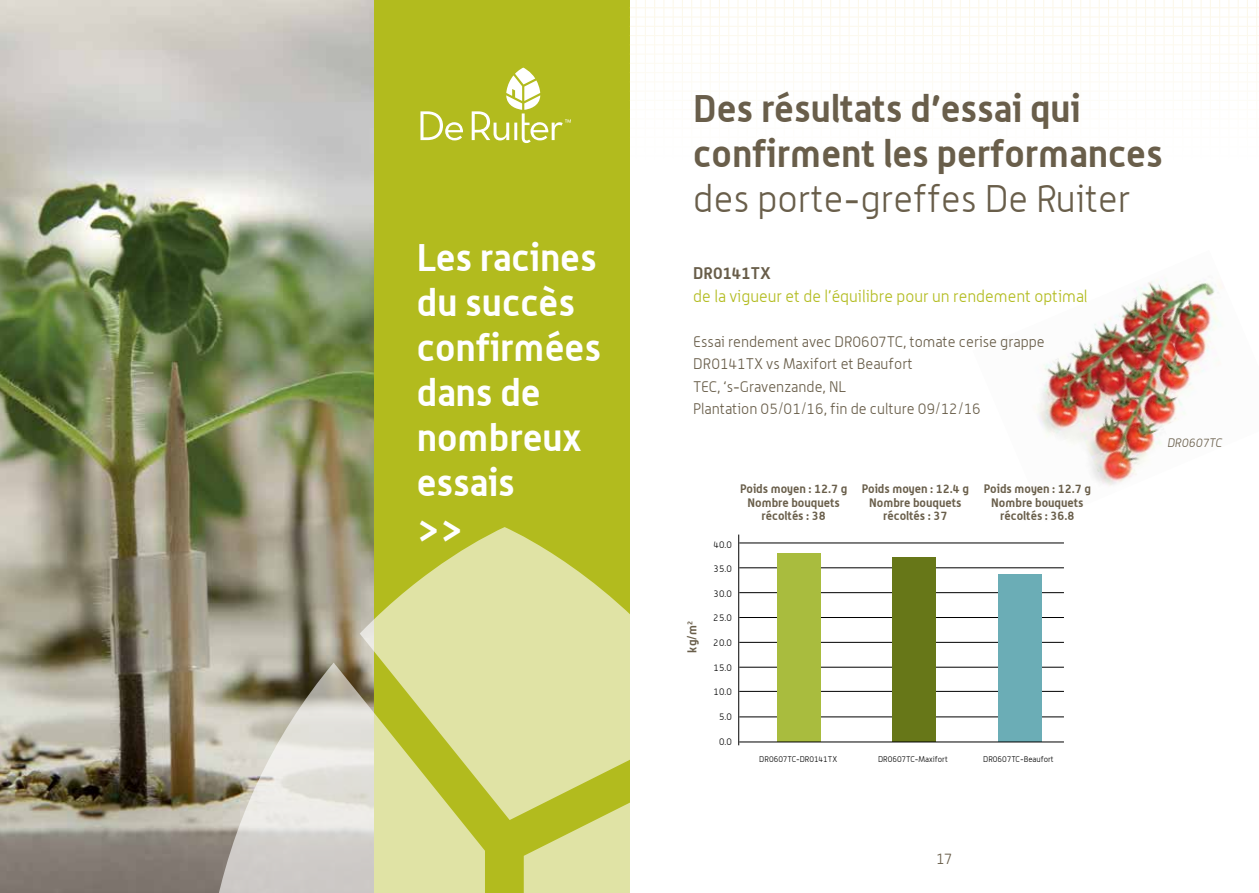
<style>
.page{position:relative;width:1259px;height:893px;background:#fff}
.page>*{position:absolute;margin:0;border:0;box-sizing:border-box;transform-origin:0 0}
.t1{font:700 37.5px/45px "Alwyn";color:#fff}
.t2{font:700 37.5px/45px "Alwyn";color:#695e4a}
.t3{font:300 37.5px "Alwyn";color:#695e4a}
.t4{font:300 16.5px "Alwyn";color:#b2bb1e}
.t5{font:700 16.5px "Alwyn";color:#695e4a}
.t6{font:300 15px/22.5px "Alwyn";color:#695e4a}
.t7{font:700 12px/13.5px "Alwyn";color:#695e4a;text-align:center}
.t8{font:italic 300 12px "Alwyn";color:#695e4a}
.t9{font:300 10.2px "Alwyn";color:#000}
.t10{font:300 9.45px "Alwyn";color:#000}
.t11{font:300 8.1px "Alwyn";color:#000}
</style>
<div class="page">
<img style="left:1034px;top:280px;width:188px;height:206px">
<img style="left:0;top:0;width:374px;height:893px">
<div style="left:374px;top:0;width:255px;height:893px;background:#b2bb1e"></div>
<svg style="left:360px;top:527px;width:270px;height:293px;fill:#e0e3a5"></svg>
<svg style="left:524px;top:750px;width:106px;height:143px"></svg>
<svg style="left:206px;top:663px;width:279px;height:230px;background:#cccba3"></svg>
<svg style="left:629px;top:0;width:630px;height:160px"></svg>
<hr style="left:739px;top:716px;width:325px;height:1px;background:#000">
<hr style="left:739px;top:691px;width:325px;height:1px;background:#000">
<hr style="left:739px;top:667px;width:325px;height:1px;background:#000">
<hr style="left:739px;top:642px;width:325px;height:1px;background:#000">
<hr style="left:739px;top:617px;width:325px;height:1px;background:#000">
<hr style="left:739px;top:592px;width:325px;height:1px;background:#000">
<hr style="left:739px;top:567px;width:325px;height:1px;background:#000">
<hr style="left:739px;top:542px;width:325px;height:1px;background:#000">
<hr style="left:738px;top:535px;width:1px;height:210px;background:#000">
<div style="left:998px;top:574px;width:43px;height:168px;background:#6badb6"></div>
<div style="left:892px;top:558px;width:44px;height:184px;background:#677718"></div>
<div style="left:777px;top:554px;width:44px;height:188px;background:#a9bc3e"></div>
<hr style="left:739px;top:741px;width:325px;height:1px;background:#000">
<svg style="left:420px;top:68px;width:151px;height:76px"></svg>
<h1 class="t1" style="left:417px;top:234px;width:186px">Les racines du succès confirmées dans de nombreux essais<br>&gt;&gt;</h1>
<h1 class="t2" style="left:693px;top:85px;width:471px">Des résultats d’essai qui confirment les performances</h1>
<h1 class="t3" style="left:693px;top:177px;width:439px">des porte-greffes De Ruiter</h1>
<p class="t5" style="left:693px;top:263px;width:79px">DR0141TX</p>
<p class="t4" style="left:693px;top:286px;width:396px">de la vigueur et de l’équilibre pour un rendement optimal</p>
<p class="t6" style="left:693px;top:330px;width:353px">Essai rendement avec DR0607TC, tomate cerise grappe DR0141TX vs Maxifort et Beaufort<br>TEC, ‘s-Gravenzande, NL<br>Plantation 05/01/16, fin de culture 09/12/16</p>
<p class="t9" style="left:686px;top:647px;width:28px;rotate:-90deg">kg/m<sup>2</sup></p>
<p class="t7" style="left:685px;top:653px;width:33px;rotate:-90deg">kg/m<sup>2</sup></p>
<p class="t10" style="left:713px;top:539px;width:20px">40.0</p>
<p class="t10" style="left:713px;top:563px;width:20px">35.0</p>
<p class="t10" style="left:713px;top:588px;width:20px">30.0</p>
<p class="t10" style="left:713px;top:613px;width:20px">25.0</p>
<p class="t10" style="left:713px;top:637px;width:20px">20.0</p>
<p class="t10" style="left:713px;top:662px;width:20px">15.0</p>
<p class="t10" style="left:713px;top:686px;width:20px">10.0</p>
<p class="t10" style="left:719px;top:711px;width:14px">5.0</p>
<p class="t10" style="left:719px;top:736px;width:14px">0.0</p>
<p class="t7" style="left:740px;top:482px;width:109px">Poids moyen : 12.7 g<br>Nombre bouquets récoltés : 38</p>
<p class="t7" style="left:861px;top:482px;width:109px">Poids moyen : 12.4 g<br>Nombre bouquets récoltés : 37</p>
<p class="t7" style="left:984px;top:482px;width:109px">Poids moyen : 12.7 g<br>Nombre bouquets récoltés : 36.8</p>
<p class="t11" style="left:759px;top:755px;width:79px">DR0607TC-DR0141TX</p>
<p class="t11" style="left:983px;top:755px;width:72px">DR0607TC-Beaufort</p>
<p class="t11" style="left:878px;top:755px;width:71px">DR0607TC-Maxifort</p>
<p class="t6" style="left:936px;top:848px;width:18px">17</p>
<p class="t8" style="left:1167px;top:436px;width:56px">DR0607TC</p>
</div>
